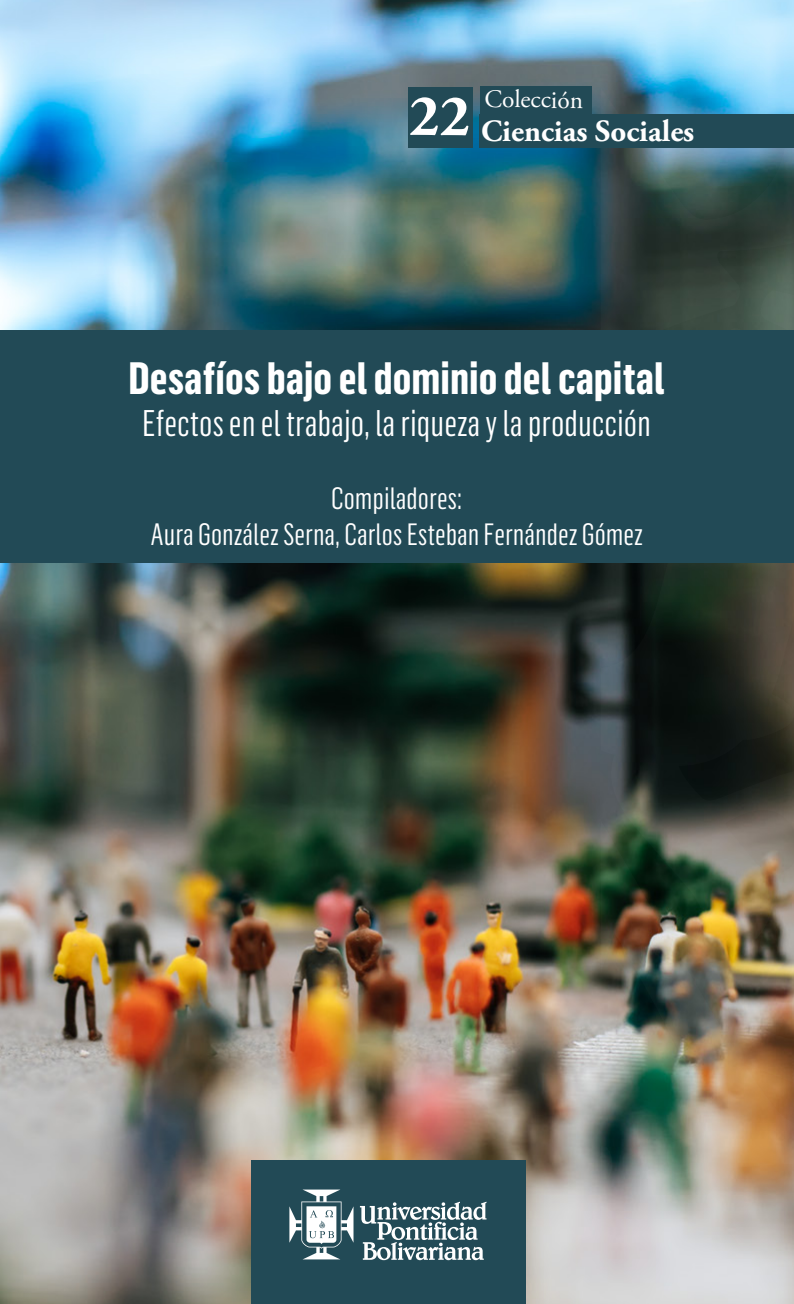
<style>
.page{position:relative;width:794px;height:1304px;background:#fff}
.page>*{position:absolute;margin:0;border:0;box-sizing:border-box;transform-origin:0 0}
.t1{font:700 58.8px "Adobe Garamond Pro";color:#fff}
.t2{font:700 44.4px "Flama Condensed";color:#fff}
.t3{font:36.4px "Flama Condensed";color:#fff}
.t4{font:700 30.8px "Adobe Garamond Pro";color:#fff}
.t5{font:30.2px/36.4px "Flama Condensed";color:#fff;text-align:center}
.t6{font:25.4px "Adobe Garamond Pro";letter-spacing:-.01em;color:#fff}
</style>
<div class="page">
<img style="left:0;top:0;width:601px;height:1304px">
<svg style="left:601px;top:563px;width:193px;height:113px;background:#282e26"></svg>
<svg style="left:601px;top:0;width:153px;height:330px;background:#547882"></svg>
<img style="left:601px;top:676px;width:193px;height:628px">
<svg style="left:754px;top:0;width:40px;height:330px;background:#698c93"></svg>
<img style="left:601px;top:688px;width:193px;height:278px">
<div style="left:480px;top:114px;width:314px;height:33px;background:#224a56"></div>
<div style="left:408px;top:87px;width:65px;height:61px;background:#224a56"></div>
<div style="left:251px;top:1161px;width:274px;height:143px;background:#224a56"></div>
<div style="left:480px;top:87px;width:112px;height:27px;background:#224a56"></div>
<svg style="left:360px;top:1202px;width:126px;height:58px"></svg>
<svg style="left:289px;top:1190px;width:64px;height:69px"></svg>
<div style="left:0;top:330px;width:794px;height:233px;background:#224a56"></div>
<h1 class="t1" style="left:409px;top:82px;width:63px">22</h1>
<p class="t6" style="left:484px;top:84px;width:100px">Colección</p>
<p class="t4" style="left:481px;top:114px;width:215px">Ciencias Sociales</p>
<h2 class="t2" style="left:129px;top:350px;width:537px">Desafíos bajo el dominio del capital</h2>
<p class="t3" style="left:142px;top:401px;width:510px">Efectos en el trabajo, la riqueza y la producción</p>
<p class="t5" style="left:150px;top:479px;width:494px">Compiladores:<br>Aura González Serna, Carlos Esteban Fernández Gómez</p>
</div>
